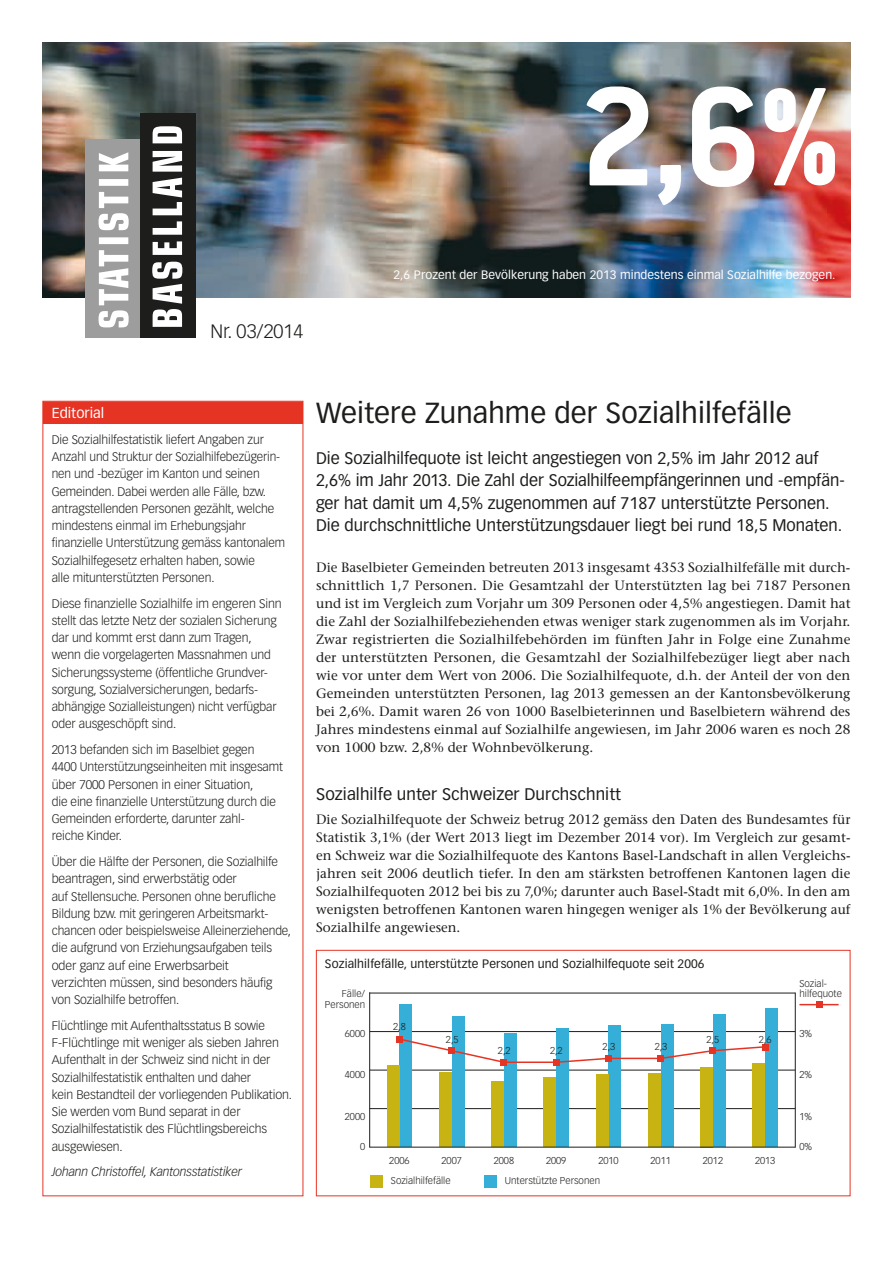
<style>
.page{position:relative;width:893px;height:1263px;background:#fff}
.page>*{position:absolute;margin:0;border:0;box-sizing:border-box;transform-origin:0 0}
.t1{font:700 154.5px "Conduit ITC";color:#fff}
.t2{font:28.5px "Vectora LH";letter-spacing:.005em;color:#1d1d1b}
.t3{font:300 19.05px "Vectora LH";color:#1d1d1b}
.t4{font:16.5px/22.5px "Vectora LH";color:#1d1d1b}
.t5{font:14.25px "Vectora LH";color:#fff}
.t6{font:13.5px/18px "Stone Serif";color:#1d1d1b;text-align:justify}
.t7{font:300 12.3px/17.2px "Vectora LH";letter-spacing:-.01em;color:#1d1d1b}
.t8{font:italic 300 12.3px "Vectora LH";letter-spacing:-.01em;color:#1d1d1b}
.t9{font:12px "Vectora LH";color:#fff}
.t10{font:12px "Vectora LH";letter-spacing:.01em;color:#1d1d1b}
.t11{font:300 9.75px/10.5px "Vectora LH";color:#1d1d1b;text-align:right}
</style>
<div class="page">
<img style="left:43px;top:43px;width:807px;height:255px">
<div style="left:43px;top:401px;width:260px;height:23px;background:#e63424"></div>
<div style="left:85px;top:140px;width:55px;height:198px;background:#9d9d9d"></div>
<div style="left:140px;top:113px;width:56px;height:225px;background:#1d1d1b"></div>
<svg style="left:99px;top:152px;width:30px;height:175px"></svg>
<svg style="left:152px;top:126px;width:30px;height:201px"></svg>
<hr style="left:370px;top:1108px;width:425px;height:1px;background:#1d1d1b">
<hr style="left:370px;top:1070px;width:425px;height:1px;background:#1d1d1b">
<hr style="left:370px;top:1031px;width:425px;height:1px;background:#1d1d1b">
<hr style="left:369px;top:993px;width:1px;height:154px;background:#1d1d1b">
<hr style="left:795px;top:993px;width:1px;height:154px;background:#1d1d1b">
<div style="left:484px;top:1175px;width:12px;height:13px;background:#35afd7"></div>
<div style="left:370px;top:1175px;width:12px;height:13px;background:#c7b312"></div>
<hr style="left:370px;top:993px;width:425px;height:1px;background:#1d1d1b">
<div style="left:816px;top:1001px;width:6px;height:7px;background:#e63424"></div>
<hr style="left:799px;top:1004px;width:40px;height:1px;background:#e63424">
<div style="left:399px;top:1004px;width:13px;height:143px;background:#35afd7"></div>
<div style="left:387px;top:1066px;width:12px;height:81px;background:#c7b312"></div>
<div style="left:452px;top:1016px;width:12px;height:131px;background:#35afd7"></div>
<div style="left:439px;top:1072px;width:13px;height:75px;background:#c7b312"></div>
<div style="left:504px;top:1034px;width:13px;height:113px;background:#35afd7"></div>
<div style="left:491px;top:1082px;width:13px;height:65px;background:#c7b312"></div>
<div style="left:556px;top:1029px;width:13px;height:118px;background:#35afd7"></div>
<div style="left:543px;top:1077px;width:13px;height:70px;background:#c7b312"></div>
<div style="left:608px;top:1025px;width:13px;height:122px;background:#35afd7"></div>
<div style="left:596px;top:1074px;width:12px;height:73px;background:#c7b312"></div>
<div style="left:661px;top:1024px;width:12px;height:123px;background:#35afd7"></div>
<div style="left:648px;top:1073px;width:13px;height:74px;background:#c7b312"></div>
<div style="left:713px;top:1014px;width:13px;height:133px;background:#35afd7"></div>
<div style="left:700px;top:1067px;width:13px;height:80px;background:#c7b312"></div>
<div style="left:765px;top:1008px;width:13px;height:139px;background:#35afd7"></div>
<div style="left:752px;top:1063px;width:13px;height:84px;background:#c7b312"></div>
<div style="left:396px;top:1036px;width:7px;height:6px;background:#e63424"></div>
<svg style="left:398px;top:1037px;width:370px;height:28px"></svg>
<hr style="left:370px;top:1147px;width:425px;height:1px;background:#1d1d1b">
<div style="left:316px;top:950px;width:534px;height:246px;border:1px solid #e63424"></div>
<h1 class="t1" style="left:579px;top:47px;width:264px">2,6%</h1>
<h3 class="t3" style="left:210px;top:320px;width:94px">Nr. 03/2014</h3>
<p class="t9" style="left:394px;top:268px;width:443px">2,6 Prozent der Bevölkerung haben 2013 mindestens einmal Sozialhilfe bezogen.</p>
<p class="t5" style="left:52px;top:405px;width:54px">Editorial</p>
<p class="t7" style="left:52px;top:431px;width:235px">Die Sozialhilfestatistik liefert Angaben zur Anzahl und Struktur der Sozialhilfebezügerin&shy;nen und -bezüger im Kanton und seinen Gemeinden. Dabei werden alle Fälle, bzw. antragstellenden Personen gezählt, welche mindestens einmal im Erhebungsjahr finanzielle Unterstützung gemäss kantonalem Sozialhilfegesetz erhalten haben, sowie<br>alle mitunterstützten Personen.</p>
<p class="t7" style="left:52px;top:595px;width:231px">Diese finanzielle Sozialhilfe im engeren Sinn stellt das letzte Netz der sozialen Sicherung dar und kommt erst dann zum Tragen, wenn die vorgelagerten Massnahmen und Sicherungssysteme (öffentliche Grundver&shy;sorgung, Sozialversicherungen, bedarfs&shy;abhängige Sozialleistungen) nicht verfügbar oder ausgeschöpft sind.</p>
<p class="t7" style="left:52px;top:741px;width:233px">2013 befanden sich im Baselbiet gegen<br>4400 Unterstützungseinheiten mit insgesamt über 7000 Personen in einer Situation,<br>die eine finanzielle Unterstützung durch die Gemeinden erforderte, darunter zahl-<br>reiche Kinder.</p>
<p class="t7" style="left:52px;top:853px;width:241px">Über die Hälfte der Personen, die Sozialhilfe beantragen, sind erwerbstätig oder<br>auf Stellensuche. Personen ohne berufliche Bildung bzw. mit geringeren Arbeitsmarkt&shy;chancen oder beispielsweise Alleinerziehende, die aufgrund von Erziehungsaufgaben teils oder ganz auf eine Erwerbsarbeit<br>verzichten müssen, sind besonders häufig von Sozialhilfe betroffen.</p>
<p class="t7" style="left:52px;top:1017px;width:242px">Flüchtlinge mit Aufenthaltsstatus B sowie F-Flüchtlinge mit weniger als sieben Jahren Aufenthalt in der Schweiz sind nicht in der Sozialhilfestatistik enthalten und daher<br>kein Bestandteil der vorliegenden Publikation.<br>Sie werden vom Bund separat in der Sozialhilfestatistik des Flüchtlingsbereichs ausgewiesen.</p>
<p class="t8" style="left:52px;top:1165px;width:192px">Johann Christoffel, Kantonsstatistiker</p>
<h2 class="t2" style="left:316px;top:396px;width:477px">Weitere Zunahme der Sozialhilfefälle</h2>
<p class="t4" style="left:316px;top:447px;width:530px">Die Sozialhilfequote ist leicht angestiegen von 2,5% im Jahr 2012 auf 2,6% im Jahr 2013. Die Zahl der Sozialhilfeempfängerinnen und -empfän&shy;ger hat damit um 4,5% zugenommen auf 7187 unterstützte Personen.<br>Die durchschnittliche Unterstützungsdauer liegt bei rund 18,5 Monaten.</p>
<p class="t6" style="left:316px;top:558px;width:536px">Die Baselbieter Gemeinden betreuten 2013 insgesamt 4353 Sozialhilfefälle mit durch&shy;schnittlich 1,7 Personen. Die Gesamtzahl der Unterstützten lag bei 7187 Personen und ist im Vergleich zum Vorjahr um 309 Personen oder 4,5% angestiegen. Damit hat die Zahl der Sozialhilfebeziehenden etwas weniger stark zugenommen als im Vorjahr.<br>Zwar registrierten die Sozialhilfebehörden im fünften Jahr in Folge eine Zunahme der unterstützten Personen, die Gesamtzahl der Sozialhilfebezüger liegt aber nach wie vor unter dem Wert von 2006. Die Sozialhilfequote, d.h. der Anteil der von den Gemeinden unterstützten Personen, lag 2013 gemessen an der Kantonsbevölkerung bei 2,6%. Damit waren 26 von 1000 Baselbieterinnen und Baselbietern während des Jahres mindestens einmal auf Sozialhilfe angewiesen, im Jahr 2006 waren es noch 28 von 1000 bzw. 2,8% der Wohnbevölkerung.</p>
<h3 class="t4" style="left:316px;top:783px;width:306px">Sozialhilfe unter Schweizer Durchschnitt</h3>
<p class="t6" style="left:316px;top:810px;width:536px">Die Sozialhilfequote der Schweiz betrug 2012 gemäss den Daten des Bundesamtes für Statistik 3,1% (der Wert 2013 liegt im Dezember 2014 vor). Im Vergleich zur gesamt&shy;en Schweiz war die Sozialhilfequote des Kantons Basel-Landschaft in allen Vergleichs&shy;jahren seit 2006 deutlich tiefer. In den am stärksten betroffenen Kantonen lagen die Sozialhilfequoten 2012 bei bis zu 7,0%; darunter auch Basel-Stadt mit 6,0%. In den am wenigsten betroffenen Kantonen waren hingegen weniger als 1% der Bevölkerung auf Sozialhilfe angewiesen.</p>
<p class="t10" style="left:325px;top:957px;width:381px">Sozialhilfefälle, unterstützte Personen und Sozialhilfequote seit 2006</p>
<p class="t11" style="left:325px;top:989px;width:42px">Fälle/<br>Personen</p>
<p class="t11" style="left:345px;top:1028px;width:22px">6000</p>
<p class="t11" style="left:345px;top:1070px;width:22px">4000</p>
<p class="t11" style="left:345px;top:1111px;width:22px">2000</p>
<p class="t11" style="left:360px;top:1141px;width:7px">0</p>
<p class="t11" style="left:393px;top:1021px;width:14px">2,8</p>
<p class="t11" style="left:446px;top:1034px;width:14px">2,5</p>
<p class="t11" style="left:498px;top:1046px;width:14px">2,2</p>
<p class="t11" style="left:550px;top:1046px;width:14px">2,2</p>
<p class="t11" style="left:603px;top:1042px;width:14px">2,3</p>
<p class="t11" style="left:655px;top:1042px;width:14px">2,3</p>
<p class="t11" style="left:706px;top:1034px;width:14px">2,5</p>
<p class="t11" style="left:759px;top:1034px;width:14px">2,6</p>
<p class="t11" style="left:389px;top:1155px;width:22px">2006</p>
<p class="t11" style="left:442px;top:1155px;width:22px">2007</p>
<p class="t11" style="left:494px;top:1155px;width:22px">2008</p>
<p class="t11" style="left:546px;top:1155px;width:22px">2009</p>
<p class="t11" style="left:598px;top:1155px;width:22px">2010</p>
<p class="t11" style="left:651px;top:1155px;width:22px">2011</p>
<p class="t11" style="left:703px;top:1155px;width:22px">2012</p>
<p class="t11" style="left:755px;top:1155px;width:22px">2013</p>
<p class="t11" style="left:391px;top:1176px;width:61px">Sozialhilfefälle</p>
<p class="t11" style="left:505px;top:1176px;width:97px">Unterstützte Personen</p>
<p class="t11" style="left:799px;top:978px;width:44px;text-align:left">Sozial&shy;hilfequote</p>
<p class="t11" style="left:799px;top:1028px;width:14px">3%</p>
<p class="t11" style="left:799px;top:1070px;width:14px">2%</p>
<p class="t11" style="left:799px;top:1111px;width:14px">1%</p>
<p class="t11" style="left:799px;top:1142px;width:14px">0%</p>
</div>
